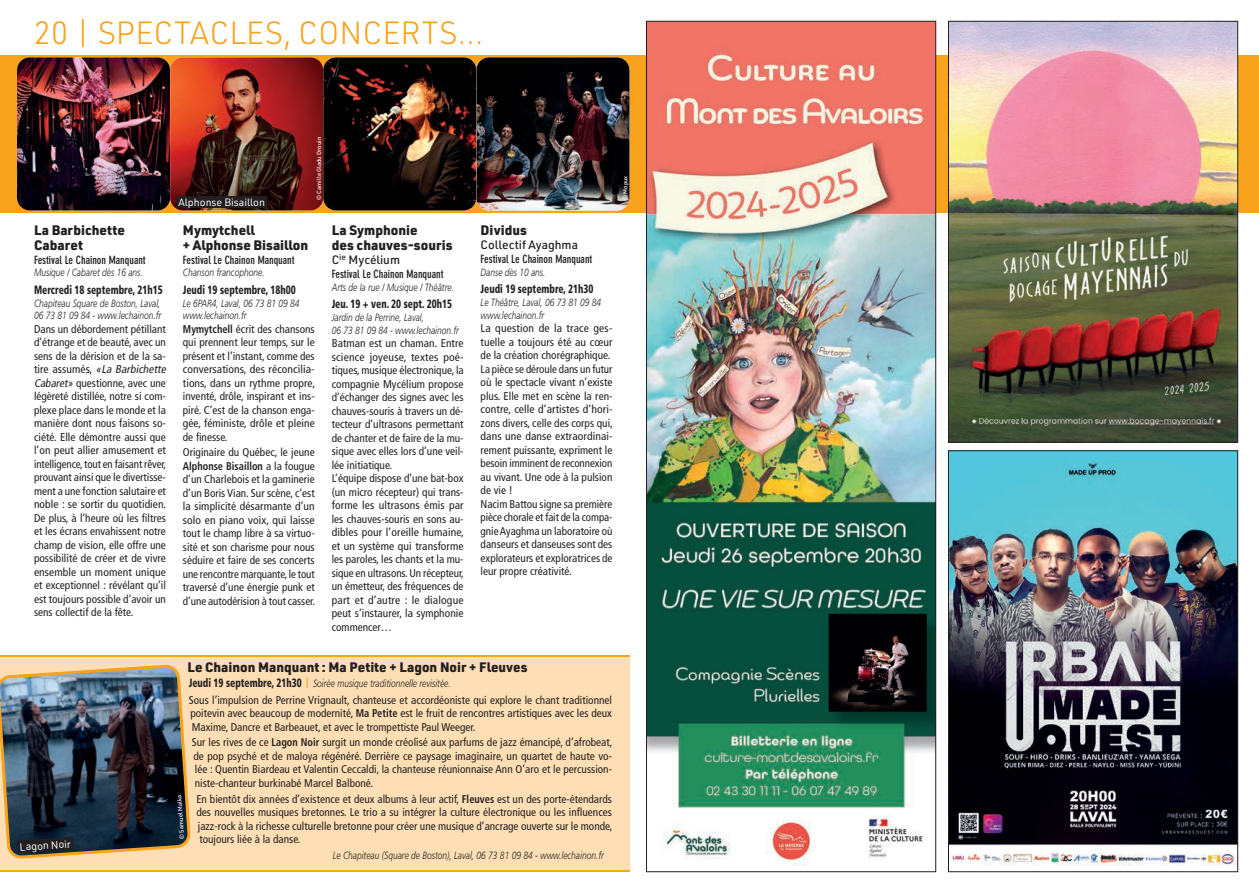
<style>
.page{position:relative;width:1259px;height:893px;background:#fff}
.page>*{position:absolute;margin:0;border:0;box-sizing:border-box;transform-origin:0 0}
.t1{font:300 31.5px "URWDIN";color:#f9a21c}
.Sous-titre_courant_E{font:900 13.5px/15px "URWDIN";color:#231f20}
.Date_Spectacles{font:900 condensed 12px "Frutiger LT Std";color:#231f20;scale:.8 1}
.Artistes_Spectacle{font:500 12px "URWDIN";color:#231f20}
.Texte_Courant_Specta{font:condensed 11.25px/13.5px "Frutiger LT Std";color:#231f20;text-align:justify}
.Sous_titre_Spect{font:700 condensed 11.25px "DIN Neuzeit Grotesk Std";color:#231f20}
.Texte_light_Ital_cou{font:italic 300 10.5px/12.6px "Frutiger LT Std";color:#231f20;scale:.8 1}
.Sous-titre_courant_E-2{font:italic 300 10.5px "Frutiger LT Std";color:#231f20;scale:.8 1}
.Légende_photos_Txt_B{font:10.5px "URWDIN";color:#fff}
.Crédit_photos_blc{font:500 6px "URWDIN";color:#fff}
.s1{font-style:italic}
.s2{font-weight:700}
.s3{font-weight:900;font-style:normal;font-stretch:condensed;font-size:12px}
.s4{font-family:"URWDIN";font-weight:500;font-style:normal;font-size:12px;color:#f9a21c}
</style>
<div class="page">
<div style="left:0;top:55px;width:1259px;height:158px;background:#f9a21c"></div>
<img style="left:17px;top:57px;width:612px;height:153px">
<img style="left:170px;top:57px;width:153px;height:153px;border-radius:13px">
<img style="left:476px;top:57px;width:153px;height:153px;border-radius:13px">
<img style="left:323px;top:57px;width:153px;height:153px;border-radius:13px">
<div style="left:176px;top:196px;width:91px;height:12px;background:#231f20"></div>
<img style="left:648px;top:23px;width:286px;height:843px">
<img style="left:950px;top:23px;width:286px;height:418px">
<div style="left:948px;top:21px;width:290px;height:422px;border:1px solid #231f20"></div>
<img style="left:950px;top:452px;width:286px;height:414px">
<div style="left:948px;top:450px;width:290px;height:422px;border:1px solid #231f20"></div>
<div style="left:0;top:657px;width:629px;height:213px;background:#fedfb5"></div>
<img style="left:0;top:666px;width:189px;height:193px">
<p class="t1" style="left:34px;top:12px;width:451px">20 | SPECTACLES, CONCERTS…</p>
<p class="Sous-titre_courant_E" style="left:34px;top:222px;width:92px">La Barbichette<br>Cabaret</p>
<p class="Sous_titre_Spect" style="left:34px;top:253px;width:113px">Festival Le Chainon Manquant</p>
<p class="Texte_light_Ital_cou" style="left:34px;top:266px;width:137px">Musique / Cabaret dès 16 ans.</p>
<p class="Date_Spectacles" style="left:34px;top:283px;width:162px">Mercredi 18 septembre, 21h15</p>
<p class="Texte_light_Ital_cou" style="left:34px;top:297px;width:161px">Chapiteau Square de Boston, Laval,<br>06 73 81 09 84 - www.lechainon.fr</p>
<p class="Texte_Courant_Specta" style="left:34px;top:322px;width:136px;text-align:left">Dans un débordement pétillant d’étrange et de beauté, avec un sens de la dérision et de la sa&shy;t i re a s s u m é s, <span class="s1">«La Barbichette<br>Cabaret»</span> questionne, avec une légèreté distillée, notre si com&shy;plexe place dans le monde et la manière dont nous faisons so&shy;ciété. Elle démontre aussi que l’on peut allier amusement et intelligence, tout en faisant rêver, prouvant ainsi que le divertisse&shy;ment a une fonction salutaire et noble : se sortir du quotidien.<br>De plus, à l’heure où les filtres et les écrans envahissent notre champ de vision, elle offre une possibilité de créer et de vivre ensemble un moment unique et exceptionnel : révélant qu’il est toujours possible d’avoir un sens collectif de la fête.</p>
<p class="Légende_photos_Txt_B" style="left:179px;top:196px;width:88px">Alphonse Bisaillon</p>
<p class="Crédit_photos_blc" style="left:315px;top:200px;width:64px;rotate:-90deg">© Camille Gladu Drouin</p>
<p class="Sous-titre_courant_E" style="left:183px;top:222px;width:127px">Mymytchell<br>+ Alphonse Bisaillon</p>
<p class="Sous_titre_Spect" style="left:183px;top:253px;width:113px">Festival Le Chainon Manquant</p>
<p class="Texte_light_Ital_cou" style="left:183px;top:266px;width:104px">Chanson francophone.</p>
<p class="Date_Spectacles" style="left:183px;top:283px;width:143px">Jeudi 19 septembre, 18h00</p>
<p class="Texte_light_Ital_cou" style="left:183px;top:297px;width:147px">Le 6PAR4, Laval, 06 73 81 09 84 www.lechainon.fr</p>
<p class="Texte_Courant_Specta" style="left:183px;top:322px;width:134px"><span class="s2">Mymytchell</span> écrit des chansons qui prennent leur temps, sur le présent et l’instant, comme des conversations, des réconcilia&shy;tions, dans un rythme propre, inventé, drôle, inspirant et ins&shy;piré. C’est de la chanson enga&shy;gée, féministe, drôle et pleine de finesse.</p>
<p class="Texte_Courant_Specta" style="left:183px;top:446px;width:134px">Originaire du Québec, le jeune <span class="s2">Alphonse Bisaillon</span> a la fougue d’un Charlebois et la gaminerie d’un Boris Vian. Sur scène, c’est la simplicité désarmante d’un solo en piano voix, qui laisse tout le champ libre à sa virtuo&shy;sité et son charisme pour nous séduire et faire de ses concerts une rencontre marquante, le tout traversé d’une énergie punk et d’une autodérision à tout casser.</p>
<p class="Sous-titre_courant_E" style="left:332px;top:222px;width:122px">La Symphonie<br>des chauves-souris</p>
<p class="Artistes_Spectacle" style="left:332px;top:252px;width:70px">C<sup>ie</sup> Mycélium</p>
<p class="Sous_titre_Spect" style="left:332px;top:267px;width:113px">Festival Le Chainon Manquant</p>
<p class="Texte_light_Ital_cou" style="left:332px;top:281px;width:154px">Arts de la rue / Musique / Théâtre.</p>
<p class="Date_Spectacles" style="left:332px;top:297px;width:152px">Jeu. 19 + ven. 20 sept. 20h15</p>
<p class="Texte_light_Ital_cou" style="left:332px;top:311px;width:161px">Jardin de la Perrine, Laval,<br>06 73 81 09 84 - www.lechainon.fr</p>
<p class="Texte_Courant_Specta" style="left:332px;top:336px;width:133px">Batman est un chaman. Entre science joyeuse, textes poé&shy;tiques, musique électronique, la compagnie Mycélium propose d’échanger des signes avec les chauves-souris à travers un dé&shy;tecteur d’ultrasons permettant de chanter et de faire de la mu&shy;sique avec elles lors d’une veil&shy;lée initiatique.</p>
<p class="Texte_Courant_Specta" style="left:332px;top:471px;width:134px">L’équipe dispose d’une bat-box (un micro récepteur) qui trans&shy;forme les ultrasons émis par les chauves-souris en sons au&shy;dibles pour l’oreille humaine, et un système qui transforme les paroles, les chants et la mu&shy;sique en ultrasons. Un récepteur, un émetteur, des fréquences de part et d’autre : le dialogue peut s’instaurer, la symphonie commencer…</p>
<p class="Sous-titre_courant_E" style="left:480px;top:222px;width:48px">Dividus</p>
<p class="Artistes_Spectacle" style="left:480px;top:237px;width:99px">Collectif Ayaghma</p>
<p class="Sous_titre_Spect" style="left:480px;top:252px;width:113px">Festival Le Chainon Manquant</p>
<p class="Texte_light_Ital_cou" style="left:480px;top:266px;width:83px">Danse dès 10 ans.</p>
<p class="Date_Spectacles" style="left:480px;top:282px;width:143px">Jeudi 19 septembre, 21h30</p>
<p class="Texte_light_Ital_cou" style="left:480px;top:296px;width:152px">Le Théâtre, Laval, 06 73 81 09 84 www.lechainon.fr</p>
<p class="Texte_Courant_Specta" style="left:480px;top:321px;width:133px">La question de la trace ges&shy;tuelle a toujours été au cœur de la création chorégraphique.</p>
<p class="Texte_Courant_Specta" style="left:480px;top:362px;width:134px">La pièce se déroule dans un futur où le spectacle vivant n’existe plus. Elle met en scène la ren&shy;contre, celle d’artistes d’hori&shy;zons divers, celle des corps qui, dans une danse extraordinai&shy;rement puissante, expriment le besoin imminent de reconnexion au vivant. Une ode à la pulsion de vie !</p>
<p class="Texte_Courant_Specta" style="left:480px;top:497px;width:133px">Nacim Battou signe sa première pièce chorale et fait de la compa&shy;gnie Ayaghma un laboratoire où danseurs et danseuses sont des explorateurs et exploratrices de leur propre créativité.</p>
<p class="Crédit_photos_blc" style="left:621px;top:200px;width:26px;rotate:-90deg">© Mopux</p>
<p class="Légende_photos_Txt_B" style="left:19px;top:840px;width:53px;rotate:-4deg">Lagon Noir</p>
<p class="Sous-titre_courant_E" style="left:187px;top:659px;width:342px">Le Chainon Manquant : Ma Petite + Lagon Noir + Fleuves</p>
<p class="Sous-titre_courant_E-2" style="left:189px;top:677px;width:329px"><span class="s3">Jeudi 19 septembre, 21h30</span> <span class="s4">|</span> Soirée musique traditionnelle revisitée.</p>
<p class="Texte_Courant_Specta" style="left:189px;top:693px;width:425px">Sous l’impulsion de Perrine Vrignault, chanteuse et accordéoniste qui explore le chant traditionnel poitevin avec beaucoup de modernité, <span class="s2">Ma Petite</span> est le fruit de rencontres artistiques avec les deux Maxime, Dancre et Barbeauet, et avec le trompettiste Paul Weeger.</p>
<p class="Texte_Courant_Specta" style="left:192px;top:736px;width:422px">Sur les rives de ce <span class="s2">Lagon Noir</span> surgit un monde créolisé aux parfums de jazz émancipé, d’afrobeat, de pop psyché et de maloya régénéré. Derrière ce paysage imaginaire, un quartet de haute vo&shy;lée : Quentin Biardeau et Valentin Ceccaldi, la chanteuse réunionnaise Ann O’aro et le percussion&shy;niste-chanteur burkinabé Marcel Balboné.</p>
<p class="Texte_Courant_Specta" style="left:196px;top:792px;width:417px">En bientôt dix années d’existence et deux albums à leur actif, <span class="s2">Fleuves</span> est un des porte-étendards des nouvelles musiques bretonnes. Le trio a su intégrer la culture électronique ou les influences jazz-rock à la richesse culturelle bretonne pour créer une musique d’ancrage ouverte sur le monde, toujours liée à la danse.</p>
<p class="Texte_light_Ital_cou" style="left:333px;top:849px;width:340px">Le Chapiteau (Square de Boston), Laval, 06 73 81 09 84 - www.lechainon.fr</p>
<p class="Crédit_photos_blc" style="left:178px;top:839px;width:45px;rotate:-94deg">© Samuel Malka</p>
</div>
